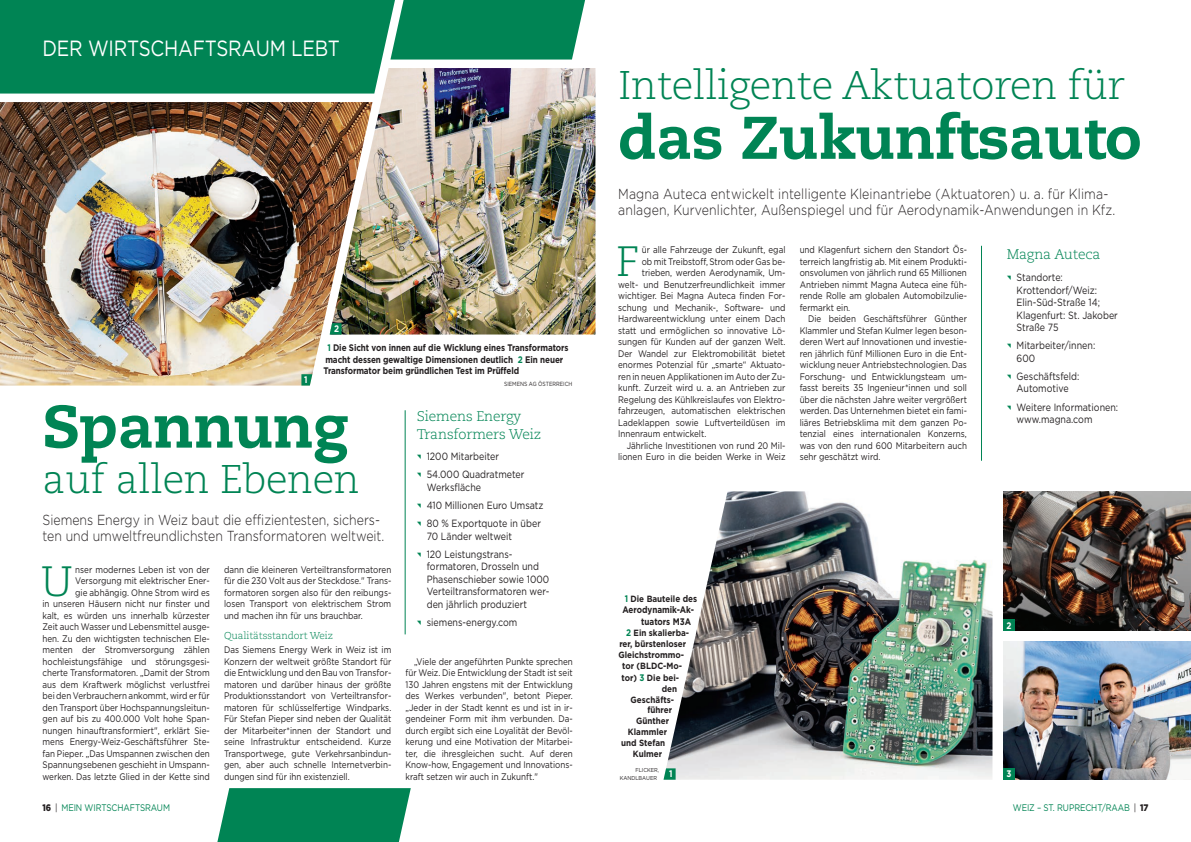
<style>
.page{position:relative;width:1191px;height:842px;background:#fff}
.page>*{position:absolute;margin:0;border:0;box-sizing:border-box;transform-origin:0 0}
.t1{font:800 60px "Caecilia LT Std";letter-spacing:-.01em;color:#008454}
.t2{font:300 42.4px "Caecilia LT Std";color:#008454}
.t3{font:300 40px "Caecilia LT Std";letter-spacing:-.01em;color:#008454}
.t4{font:22px "Gotham";letter-spacing:-.01em;color:#fff;scale:.85 1}
.t5{font:300 14.5px/16.5px "Gotham";color:#231f20;scale:.85 1}
.t6{font:300 14px/18px "Caecilia LT Std";letter-spacing:-.01em;color:#008454}
.t7{font:10.5px/12.5px "Gotham";color:#231f20;scale:.85 1}
.t8{font:300 10px "Caecilia LT Std";letter-spacing:-.01em;color:#008454}
.t9{font:9.5px/11.5px "Gotham";color:#231f20;text-align:justify;scale:.85 1}
.t10{font:700 9.5px/11.5px "Gotham";letter-spacing:-.01em;color:#231f20;scale:.85 1}
.t11{font:9.5px "Gotham";letter-spacing:-.01em;color:#008454;scale:.85 1}
.t12{font:700 9.5px "Gotham";color:#fff;scale:.85 1}
.t13{font:700 9px "Gotham";color:#231f20;scale:.9 1}
.t14{font:6px "Gotham";color:#231f20;scale:.85 1}
.t15{font:5.7px/7.6px "Gotham";color:#231f20;scale:.9 1}
.s1{color:#008454}
.s2{font-size:9.5px;color:#008454}
.s3{font-size:9.5px}
.s4{font-weight:900;color:#231f20}
.s5{color:#231f20}
</style>
<div class="page">
<img style="left:585px;top:68px;width:10px;height:266px">
<img style="left:217px;top:0;width:368px;height:842px">
<div style="left:0;top:0;width:395px;height:94px;background:#008454"></div>
<img style="left:0;top:102px;width:372px;height:284px">
<svg style="left:301px;top:374px;width:11px;height:12px"></svg>
<svg style="left:330px;top:323px;width:11px;height:11px"></svg>
<img style="left:1003px;top:491px;width:188px;height:140px">
<img style="left:1003px;top:642px;width:188px;height:138px">
<img style="left:666px;top:491px;width:326px;height:289px">
<hr style="left:981px;top:246px;width:1px;height:215px;background:#008454">
<div style="left:1003px;top:768px;width:11px;height:12px;background:#008454"></div>
<div style="left:1003px;top:619px;width:11px;height:12px;background:#008454"></div>
<svg style="left:663px;top:768px;width:12px;height:12px"></svg>
<svg style="left:417px;top:455px;width:9px;height:5px"></svg>
<svg style="left:417px;top:473px;width:9px;height:5px"></svg>
<svg style="left:417px;top:503px;width:9px;height:6px"></svg>
<svg style="left:417px;top:522px;width:9px;height:5px"></svg>
<svg style="left:417px;top:552px;width:9px;height:6px"></svg>
<svg style="left:417px;top:620px;width:9px;height:6px"></svg>
<h3 class="t4" style="left:43px;top:34px;width:351px">DER WIRTSCHAFTSRAUM LEBT</h3>
<p class="t12" style="left:304px;top:373px;width:6px">1</p>
<p class="t12" style="left:334px;top:322px;width:7px">2</p>
<p class="t10" style="left:323px;top:342px;width:290px;text-indent:4px"><span class="s1">1</span> Die Sicht von innen auf die Wicklung eines Transformators macht dessen gewaltige Dimensionen deutlich <span class="s1">2</span> Ein neuer<br>Transformator beim gründlichen Test im Prüffeld</p>
<p class="t14" style="left:504px;top:380px;width:82px">SIEMENS AG ÖSTERREICH</p>
<h1 class="t1" style="left:43px;top:389px;width:308px">Spannung</h1>
<h3 class="t3" style="left:43px;top:456px;width:319px">auf allen Ebenen</h3>
<h3 class="t5" style="left:43px;top:511px;width:404px">Siemens Energy in Weiz baut die effizientesten, sichers&shy;ten und umweltfreundlichsten Transformatoren weltweit.</h3>
<p class="t9" style="left:43px;top:563px;width:198px;text-align:right">nser modernes Leben ist von der Versorgung mit elektrischer Ener-<br>gie abhängig. Ohne Strom wird es<br>in unseren Häusern nicht nur finster und kalt, es würden uns innerhalb kürzester Zeit auch Wasser und Lebensmittel ausge&shy;hen. Zu den wichtigsten technischen Ele&shy;menten der Stromversorgung zählen hochleistungsfähige und störungsgesi&shy;cherte Transformatoren. „Damit der Strom aus dem Kraftwerk möglichst verlustfrei bei den Verbrauchern ankommt, wird er für den Transport über Hochspannungsleitun&shy;gen auf bis zu 400.000 Volt hohe Span&shy;nungen hinauftransformiert", erklärt Sie&shy;mens Energy-Weiz-Geschäftsführer Ste&shy;fan Pieper. „Das Umspannen zwischen den Spannungsebenen geschieht in Umspann&shy;werken. Das letzte Glied in der Kette sind</p>
<h2 class="t2" style="left:41px;top:557px;width:34px">U</h2>
<p class="t9" style="left:224px;top:563px;width:198px">dann die kleineren Verteiltransformatoren für die 230 Volt aus der Steckdose." Trans&shy;formatoren sorgen also für den reibungs&shy;losen Transport von elektrischem Strom und machen ihn für uns brauchbar.</p>
<p class="t8" style="left:224px;top:629px;width:110px">Qualitätsstandort Weiz</p>
<p class="t9" style="left:224px;top:644px;width:198px">Das Siemens Energy Werk in Weiz ist im Konzern der weltweit größte Standort für die Entwicklung und den Bau von Transfor&shy;matoren und darüber hinaus der größte Produktionsstandort von Verteiltransfor&shy;matoren für schlüsselfertige Windparks.<br>Für Stefan Pieper sind neben der Qualität der Mitarbeiter*innen der Standort und seine Infrastruktur entscheidend. Kurze Transportwege, gute Verkehrsanbindun&shy;gen, aber auch schnelle Internetverbin&shy;dungen sind für ihn existenziell.</p>
<h3 class="t6" style="left:417px;top:407px;width:126px">Siemens Energy<br>Transformers Weiz</h3>
<p class="t7" style="left:427px;top:447px;width:116px;line-height:18.2px">1200 Mitarbeiter<br>54.000 Quadratmeter</p>
<p class="t7" style="left:427px;top:478px;width:139px;line-height:18.2px">Werksfläche<br>410 Millionen Euro Umsatz<br>80 % Exportquote in über</p>
<p class="t7" style="left:427px;top:526px;width:102px;line-height:18.2px">70 Länder weltweit<br>120 Leistungstrans-</p>
<p class="t7" style="left:427px;top:560px;width:146px">formatoren, Drosseln und<br>Phasenschieber sowie 1000<br>Verteiltransformatoren wer&shy;den jährlich produziert</p>
<p class="t7" style="left:427px;top:616px;width:108px">siemens-energy.com</p>
<p class="t9" style="left:405px;top:655px;width:198px;text-indent:9px">„Viele der angeführten Punkte sprechen für Weiz. Die Entwicklung der Stadt ist seit 130 Jahren engstens mit der Entwicklung des Werkes verbunden", betont Pieper. „Jeder in der Stadt kennt es und ist in ir&shy;gendeiner Form mit ihm verbunden. Da&shy;durch ergibt sich eine Loyalität der Bevöl&shy;kerung und eine Motivation der Mitarbei&shy;ter, die ihresgleichen sucht. Auf deren Know-how, Engagement und Innovations&shy;kraft setzen wir auch in Zukunft."</p>
<h3 class="t3" style="left:618px;top:62px;width:508px">Intelligente Aktuatoren für</h3>
<h1 class="t1" style="left:618px;top:101px;width:525px">das Zukunftsauto</h1>
<h3 class="t5" style="left:618px;top:185px;width:586px">Magna Auteca entwickelt intelligente Kleinantriebe (Aktuatoren) u. a. für Klima&shy;anlagen, Kurvenlichter, Außenspiegel und für Aerodynamik-Anwendungen in Kfz.</h3>
<h2 class="t2" style="left:616px;top:238px;width:25px">F</h2>
<p class="t9" style="left:642px;top:244px;width:171px">ür alle Fahrzeuge der Zukunft, egal</p>
<p class="t9" style="left:642px;top:256px;width:171px">ob mit Treibstoff, Strom oder Gas be-</p>
<p class="t9" style="left:642px;top:267px;width:171px">trieben, werden Aerodynamik, Um-</p>
<p class="t9" style="left:618px;top:279px;width:198px">welt- und Benutzerfreundlichkeit immer</p>
<p class="t9" style="left:618px;top:290px;width:198px">wichtiger. Bei Magna Auteca finden For-</p>
<p class="t9" style="left:618px;top:302px;width:198px">schung und Mechanik-, Software- und</p>
<p class="t9" style="left:618px;top:313px;width:198px">Hardwareentwicklung unter einem Dach</p>
<p class="t9" style="left:618px;top:325px;width:198px">statt und ermöglichen so innovative Lö-</p>
<p class="t9" style="left:618px;top:336px;width:198px">sungen für Kunden auf der ganzen Welt.</p>
<p class="t9" style="left:618px;top:348px;width:198px">Der Wandel zur Elektromobilität bietet</p>
<p class="t9" style="left:618px;top:359px;width:198px">enormes Potenzial für „smarte“ Aktuato-</p>
<p class="t9" style="left:618px;top:371px;width:198px">ren in neuen Applikationen im Auto der Zu-</p>
<p class="t9" style="left:618px;top:382px;width:198px">kunft. Zurzeit wird u. a. an Antrieben zur</p>
<p class="t9" style="left:618px;top:394px;width:198px">Regelung des Kühlkreislaufes von Elektro-</p>
<p class="t9" style="left:618px;top:405px;width:198px">fahrzeugen, automatischen elektrischen</p>
<p class="t9" style="left:618px;top:417px;width:198px">Ladeklappen sowie Luftverteildüsen im</p>
<p class="t9" style="left:618px;top:428px;width:105px">Innenraum entwickelt.</p>
<p class="t9" style="left:626px;top:440px;width:188px">Jährliche Investitionen von rund 20 Mil-</p>
<p class="t9" style="left:618px;top:451px;width:198px">lionen Euro in die beiden Werke in Weiz</p>
<p class="t9" style="left:799px;top:244px;width:198px">und Klagenfurt sichern den Standort Ös&shy;terreich langfristig ab. Mit einem Produkti&shy;onsvolumen von jährlich rund 65 Millionen Antrieben nimmt Magna Auteca eine füh&shy;rende Rolle am globalen Automobilzulie&shy;fermarkt ein.</p>
<p class="t9" style="left:799px;top:313px;width:198px;text-indent:9px">Die beiden Geschäftsführer Günther Klammler und Stefan Kulmer legen beson&shy;deren Wert auf Innovationen und investie&shy;ren jährlich fünf Millionen Euro in die Ent&shy;wicklung neuer Antriebstechnologien. Das Forschung- und Entwicklungsteam um&shy;fasst bereits 35 Ingenieur*innen und soll über die nächsten Jahre weiter vergrößert werden. Das Unternehmen bietet ein fami&shy;liäres Betriebsklima mit dem ganzen Po&shy;tenzial eines internationalen Konzerns, was von den rund 600 Mitarbeitern auch sehr geschätzt wird.</p>
<h3 class="t6" style="left:1006px;top:246px;width:95px">Magna Auteca</h3>
<p class="t7" style="left:1016px;top:271px;width:121px">Standorte:<br>Krottendorf/Weiz:<br>Elin-Süd-Straße 14;<br>Klagenfurt: St. Jakober<br>Straße 75</p>
<p class="t7" style="left:1016px;top:339px;width:94px">Mitarbeiter/innen:<br>600</p>
<p class="t7" style="left:1016px;top:370px;width:75px">Geschäftsfeld:<br>Automotive</p>
<p class="t7" style="left:1016px;top:400px;width:121px">Weitere Informationen: www.magna.com</p>
<p class="t13" style="left:625px;top:593px;width:82px"><span class="s2">1</span> Die Bauteil<span class="s3">e des</span></p>
<p class="t10" style="left:641px;top:604px;width:64px;text-indent:-19px">Aerodynamik-Ak&shy;tuators M3A</p>
<p class="t13" style="left:626px;top:627px;width:71px"><span class="s2">2</span> Ein skalierba-</p>
<p class="t13" style="left:619px;top:638px;width:76px">rer, bürstenloser</p>
<p class="t13" style="left:618px;top:649px;width:75px">Gleichstrommo-</p>
<p class="t13" style="left:622px;top:660px;width:68px">tor (BLDC-Mo-</p>
<p class="t13" style="left:621px;top:671px;width:66px">tor) <span class="s2">3</span> Die bei-</p>
<p class="t13" style="left:662px;top:682px;width:19px">den</p>
<p class="t13" style="left:630px;top:693px;width:50px">Geschäfts-</p>
<p class="t13" style="left:647px;top:704px;width:29px">führer</p>
<p class="t13" style="left:636px;top:715px;width:38px">Günther</p>
<p class="t13" style="left:628px;top:726px;width:45px">Klammler</p>
<p class="t13" style="left:621px;top:737px;width:50px">und Stefan</p>
<p class="t13" style="left:633px;top:748px;width:34px">Kulmer</p>
<p class="t15" style="left:620px;top:766px;width:45px;text-indent:16px">FLICKER,<br>KANDLBAUER</p>
<p class="t12" style="left:1006px;top:768px;width:7px">3</p>
<p class="t12" style="left:1006px;top:619px;width:7px">2</p>
<p class="t12" style="left:669px;top:768px;width:6px">1</p>
<p class="t11" style="left:43px;top:801px;width:151px"><span class="s4">16</span> <span class="s5">|</span> MEIN WIRTSCHAFTSRAUM</p>
<p class="t11" style="left:1012px;top:801px;width:161px">WEIZ – ST. RUPRECHT/RAAB <span class="s5">|</span> <span class="s4">17</span></p>
</div>
